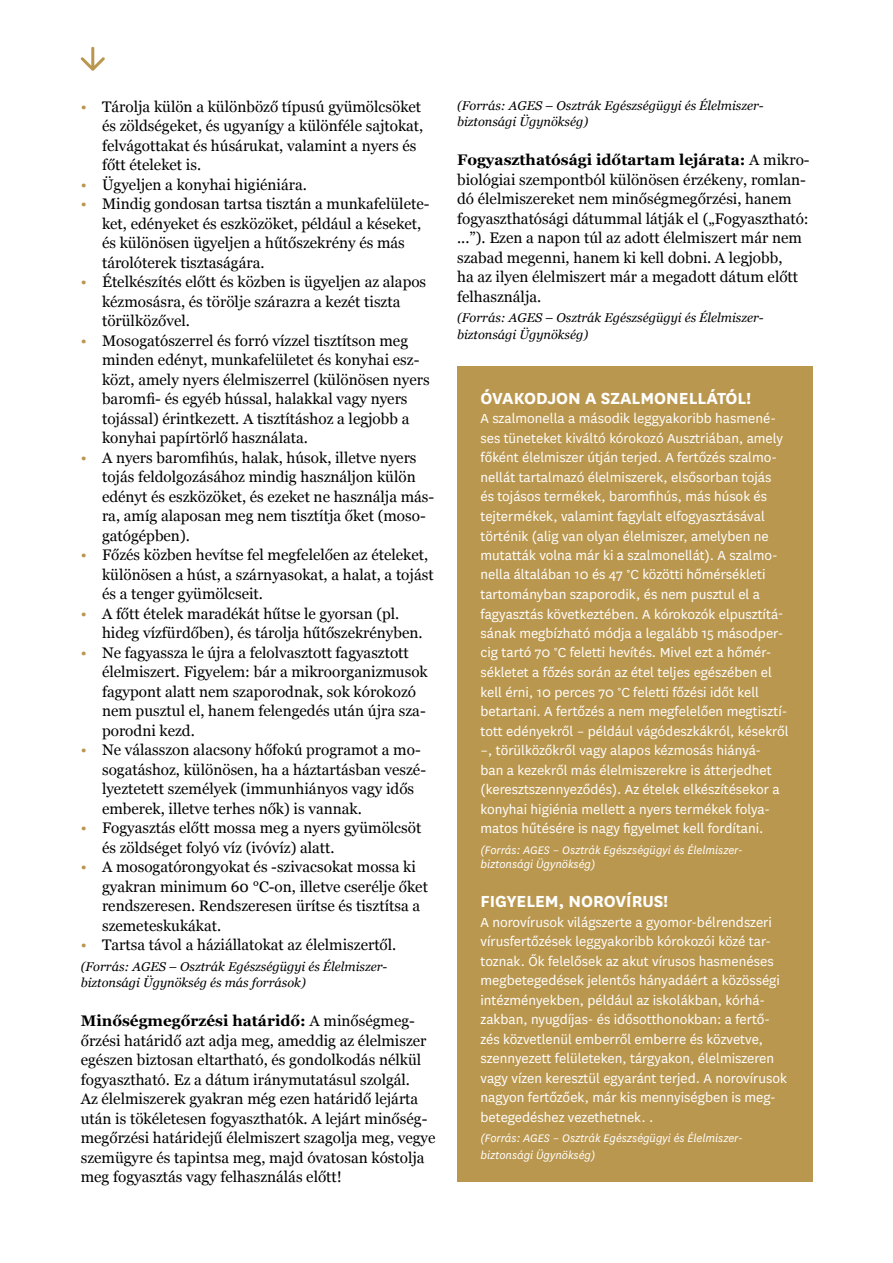
<style>
.page{position:relative;width:893px;height:1263px;background:#fff}
.page>*{position:absolute;margin:0;border:0;box-sizing:border-box;transform-origin:0 0}
.t1{font:700 18.75px "National";color:#fff}
.t2{font:15.3px/19.5px "Georgia";color:#000}
.t3{font:15.3px/19.5px "National";color:#fff}
.t4{font:italic 12.75px/16.5px "Georgia";color:#000}
.t5{font:italic 12.75px/14.2px "National";color:#fff}
.s1{color:#ba974e}
.s2{font-weight:700}
</style>
<div class="page">
<div style="left:457px;top:366px;width:355px;height:816px;background:#ba974e"></div>
<svg style="left:81px;top:47px;width:24px;height:24px"></svg>
<p class="t2" style="left:102px;top:96px;width:323px;text-indent:-21px"><span class="s1">•</span> Tárolja külön a különböző típusú gyümölcsöket és zöldségeket, és ugyanígy a különféle sajtokat, felvágottakat és húsárukat, valamint a nyers és főtt ételeket is.</p>
<p class="t2" style="left:81px;top:174px;width:228px"><span class="s1">•</span> Ügyeljen a konyhai higiéniára.</p>
<p class="t2" style="left:102px;top:193px;width:329px;text-indent:-21px"><span class="s1">•</span> Mindig gondosan tartsa tisztán a munkafelülete&shy;ket, edényeket és eszközöket, például a késeket, és különösen ügyeljen a hűtőszekrény és más tárolóterek tisztaságára.</p>
<p class="t2" style="left:102px;top:271px;width:326px;text-indent:-21px"><span class="s1">•</span> Ételkészítés előtt és közben is ügyeljen az alapos kézmosásra, és törölje szárazra a kezét tiszta törülközővel.</p>
<p class="t2" style="left:102px;top:330px;width:329px;text-indent:-21px"><span class="s1">•</span> Mosogatószerrel és forró vízzel tisztítson meg minden edényt, munkafelületet és konyhai esz&shy;közt, amely nyers élelmiszerrel (különösen nyers baromfi- és egyéb hússal, halakkal vagy nyers tojással) érintkezett. A tisztításhoz a legjobb a konyhai papírtörlő használata.</p>
<p class="t2" style="left:102px;top:447px;width:334px;text-indent:-21px"><span class="s1">•</span> A nyers baromfihús, halak, húsok, illetve nyers tojás feldolgozásához mindig használjon külön edényt és eszközöket, és ezeket ne használja más&shy;ra, amíg alaposan meg nem tisztítja őket (moso&shy;gatógépben).</p>
<p class="t2" style="left:102px;top:544px;width:333px;text-indent:-21px"><span class="s1">•</span> Főzés közben hevítse fel megfelelően az ételeket, különösen a húst, a szárnyasokat, a halat, a tojást és a tenger gyümölcseit.</p>
<p class="t2" style="left:102px;top:603px;width:322px;text-indent:-21px"><span class="s1">•</span> A főtt ételek maradékát hűtse le gyorsan (pl. hideg vízfürdőben), és tárolja hűtőszekrényben.</p>
<p class="t2" style="left:102px;top:642px;width:327px;text-indent:-21px"><span class="s1">•</span> Ne fagyassza le újra a felolvasztott fagyasztott élelmiszert. Figyelem: bár a mikroorganizmusok fagypont alatt nem szaporodnak, sok kórokozó nem pusztul el, hanem felengedés után újra sza&shy;porodni kezd.</p>
<p class="t2" style="left:102px;top:739px;width:325px;text-indent:-21px"><span class="s1">•</span> Ne válasszon alacsony hőfokú programot a mo&shy;sogatáshoz, különösen, ha a háztartásban veszé&shy;lyeztetett személyek (immunhiányos vagy idős emberek, illetve terhes nők) is vannak.</p>
<p class="t2" style="left:102px;top:817px;width:321px;text-indent:-21px"><span class="s1">•</span> Fogyasztás előtt mossa meg a nyers gyümölcsöt és zöldséget folyó víz (ivóvíz) alatt.</p>
<p class="t2" style="left:102px;top:856px;width:327px;text-indent:-21px"><span class="s1">•</span> A mosogatórongyokat és -szivacsokat mossa ki gyakran minimum 60 °C-on, illetve cserélje őket rendszeresen. Rendszeresen ürítse és tisztítsa a szemeteskukákat.</p>
<p class="t2" style="left:81px;top:934px;width:317px"><span class="s1">•</span> Tartsa távol a háziállatokat az élelmiszertől.</p>
<p class="t4" style="left:81px;top:958px;width:308px">(Forrás: AGES – Osztrák Egészségügyi és Élelmiszer&shy;biztonsági Ügynökség és más források)</p>
<p class="t2" style="left:81px;top:1011px;width:356px"><span class="s2">Minőségmegőrzési határidő:</span> A minőségmeg&shy;őrzési határidő azt adja meg, ameddig az élelmiszer egészen biztosan eltartható, és gondolkodás nélkül fogyasztható. Ez a dátum iránymutatásul szolgál.<br>Az élelmiszerek gyakran még ezen határidő lejárta után is tökéletesen fogyaszthatók. A lejárt minőség&shy;megőrzési határidejű élelmiszert szagolja meg, vegye szemügyre és tapintsa meg, majd óvatosan kóstolja meg fogyasztás vagy felhasználás előtt!</p>
<p class="t4" style="left:457px;top:96px;width:308px">(Forrás: AGES – Osztrák Egészségügyi és Élelmiszer&shy;biztonsági Ügynökség)</p>
<p class="t2" style="left:457px;top:149px;width:354px"><span class="s2">Fogyaszthatósági időtartam lejárata:</span> A mikro&shy;biológiai szempontból különösen érzékeny, romlan&shy;dó élelmiszereket nem minőségmegőrzési, hanem fogyaszthatósági dátummal látják el („Fogyasztható: ...”). Ezen a napon túl az adott élelmiszert már nem szabad megenni, hanem ki kell dobni. A legjobb,<br>ha az ilyen élelmiszert már a megadott dátum előtt felhasználja.</p>
<p class="t4" style="left:457px;top:309px;width:308px">(Forrás: AGES – Osztrák Egészségügyi és Élelmiszer&shy;biztonsági Ügynökség)</p>
<p class="t1" style="left:480px;top:385px;width:272px">ÓVAKODJON A SZALMONELLÁTÓL!</p>
<p class="t3" style="left:480px;top:408px;width:310px">A szalmonella a második leggyakoribb hasmené&shy;ses tüneteket kiváltó kórokozó Ausztriában, amely főként élelmiszer útján terjed. A fertőzés szalmo&shy;nellát tartalmazó élelmiszerek, elsősorban tojás és tojásos termékek, baromfihús, más húsok és tejtermékek, valamint fagylalt elfogyasztásával történik (alig van olyan élelmiszer, amelyben ne mutatták volna már ki a szalmonellát). A szalmo&shy;nella általában 10 és 47 °C közötti hőmérsékleti tartományban szaporodik, és nem pusztul el a fagyasztás következtében. A kórokozók elpusztítá&shy;sának megbízható módja a legalább 15 másodper&shy;cig tartó 70 °C feletti hevítés. Mivel ezt a hőmér&shy;sékletet a főzés során az étel teljes egészében el kell érni, 10 perces 70 °C feletti főzési időt kell betartani. A fertőzés a nem megfelelően megtisztí&shy;tott edényekről – például vágódeszkákról, késekről –, törülközőkről vagy alapos kézmosás hiányá-<br>ban a kezekről más élelmiszerekre is átterjedhet (keresztszennyeződés). Az ételek elkészítésekor a konyhai higiénia mellett a nyers termékek folya&shy;matos hűtésére is nagy figyelmet kell fordítani.</p>
<p class="t5" style="left:480px;top:842px;width:264px">(Forrás: AGES – Osztrák Egészségügyi és Élelmiszer&shy;biztonsági Ügynökség)</p>
<p class="t1" style="left:480px;top:888px;width:189px">FIGYELEM, NOROVÍRUS!</p>
<p class="t3" style="left:480px;top:911px;width:308px">A norovírusok világszerte a gyomor-bélrendszeri vírusfertőzések leggyakoribb kórokozói közé tar&shy;toznak. Ők felelősek az akut vírusos hasmenéses megbetegedések jelentős hányadáért a közösségi intézményekben, például az iskolákban, kórhá&shy;zakban, nyugdíjas- és idősotthonokban: a fertő&shy;zés közvetlenül emberről emberre és közvetve, szennyezett felületeken, tárgyakon, élelmiszeren vagy vízen keresztül egyaránt terjed. A norovírusok nagyon fertőzőek, már kis mennyiségben is meg&shy;betegedéshez vezethetnek. .</p>
<p class="t5" style="left:480px;top:1130px;width:264px;line-height:16.5px">(Forrás: AGES – Osztrák Egészségügyi és Élelmiszer&shy;biztonsági Ügynökség)</p>
</div>
